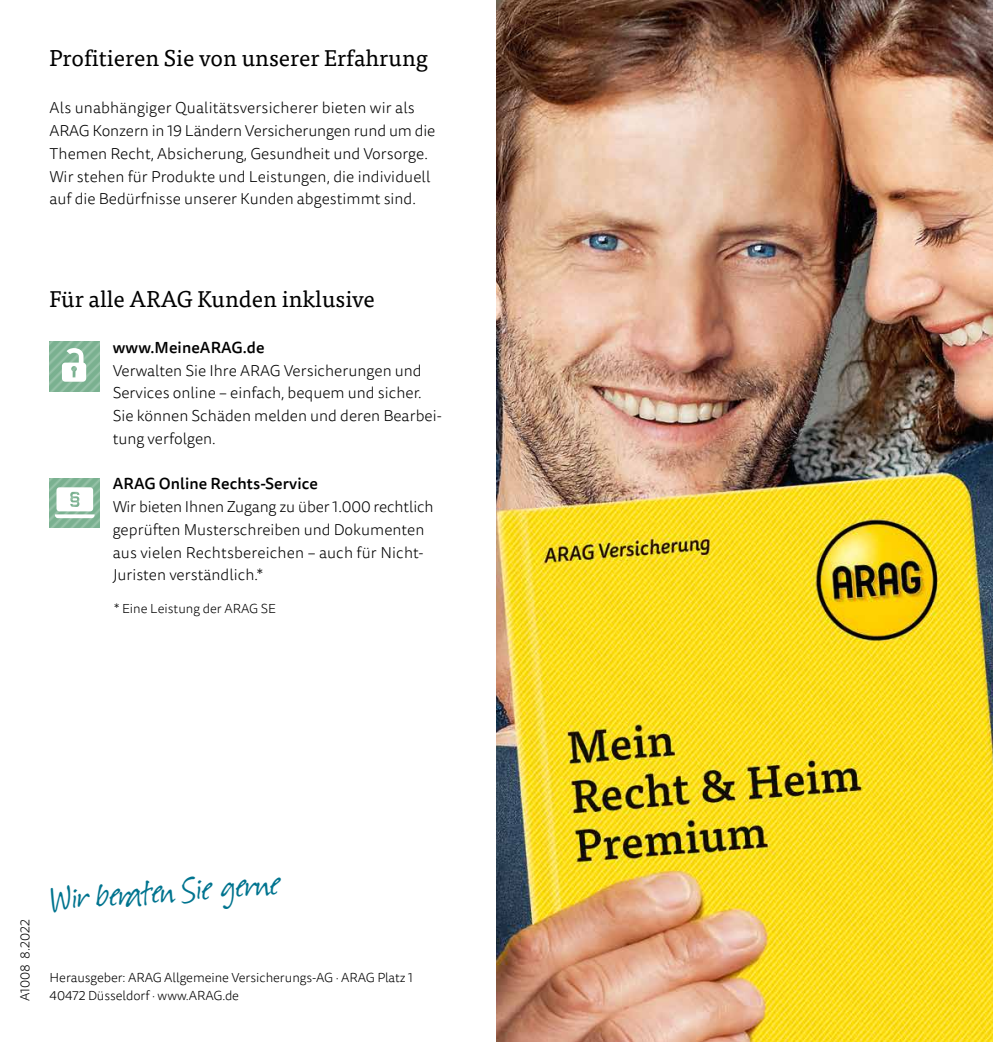
<style>
.page{position:relative;width:993px;height:1042px;background:#fff}
.page>*{position:absolute;margin:0;border:0;box-sizing:border-box;transform-origin:0 0}
.t1{font:40.25px "Suomi Hand Script";color:#00748f}
.t2{font:22.75px "Tisa OT";color:#000}
.t3{font:300 15.75px/22.8px "Tisa Sans OT";color:#000}
.t4{font:500 15.75px "Tisa Sans OT";letter-spacing:.005em;color:#000}
.t5{font:300 13.12px/18.4px "Tisa Sans OT";letter-spacing:-.005em;color:#000}
</style>
<div class="page">
<img style="left:496px;top:0;width:496px;height:1042px">
<img style="left:50px;top:342px;width:49px;height:49px">
<svg style="left:62px;top:348px;width:24px;height:34px"></svg>
<img style="left:50px;top:478px;width:49px;height:50px">
<svg style="left:55px;top:487px;width:40px;height:31px"></svg>
<h2 class="t2" style="left:50px;top:45px;width:380px">Profitieren Sie von unserer Erfahrung</h2>
<p class="t3" style="left:50px;top:98px;width:387px">Als unabhängiger Qualitätsversicherer bieten wir als ARAG Konzern in 19 Ländern Versicherungen rund um die Themen Recht, Absicherung, Gesundheit und Vorsorge.<br>Wir stehen für Produkte und Leistungen, die individuell auf die Bedürfnisse unserer Kunden abgestimmt sind.</p>
<h2 class="t2" style="left:50px;top:286px;width:326px">Für alle ARAG Kunden inklusive</h2>
<p class="t4" style="left:113px;top:337px;width:153px">www.MeineARAG.de</p>
<p class="t3" style="left:113px;top:360px;width:330px">Verwalten Sie Ihre ARAG Versicherungen und Services online – einfach, bequem und sicher.<br>Sie können Schäden melden und deren Bearbei&shy;tung verfolgen.</p>
<p class="t4" style="left:113px;top:474px;width:207px">ARAG Online Rechts-Service</p>
<p class="t3" style="left:113px;top:496px;width:322px">Wir bieten Ihnen Zugang zu über 1.000 rechtlich geprüften Musterschreiben und Dokumenten aus vielen Rechtsbereichen – auch für Nicht-Juristen verständlich.*</p>
<p class="t5" style="left:114px;top:600px;width:163px">* Eine Leistung der ARAG SE</p>
<p class="t5" style="left:17px;top:1001px;width:83px;rotate:-90deg">A1008 8.2022</p>
<h1 class="t1" style="left:49px;top:879px;width:231px;rotate:-4deg">Wir beraten Sie gerne</h1>
<p class="t5" style="left:50px;top:968px;width:365px">Herausgeber: ARAG Allgemeine Versicherungs-AG · ARAG Platz 1<br>40472 Düsseldorf · www.ARAG.de</p>
</div>
